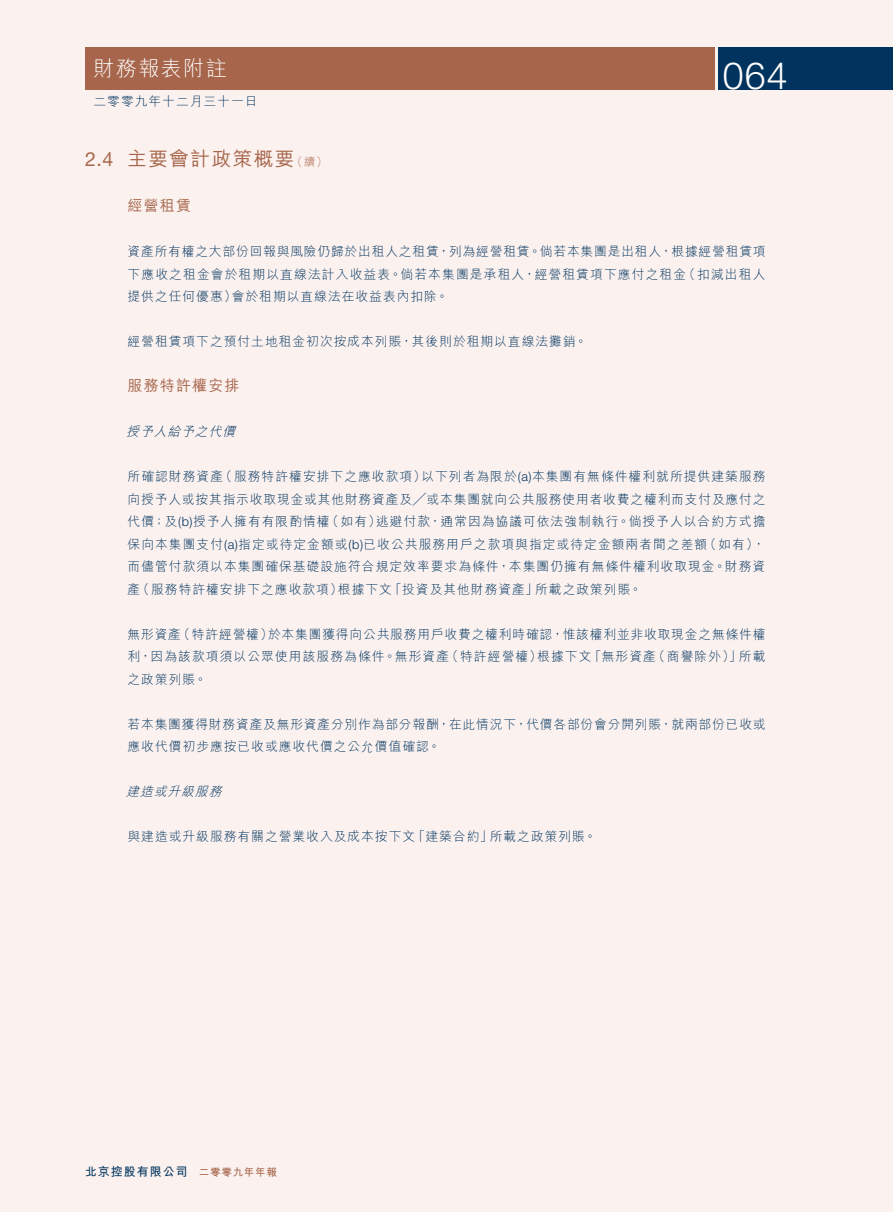
<style>
.page{position:relative;width:893px;height:1212px;background:#fbf1ef}
.page>*{position:absolute;margin:0;border:0;box-sizing:border-box;transform-origin:0 0}
.t1{font:300 37.5px "Helvetica Neue LT Std";color:#fff}
.t2{font:300 21px "M Hei HK";letter-spacing:.07em;color:#fff}
.Heading_1{font:500 19.5px "M Hei HK";letter-spacing:.08em;color:#a7664b}
.Heading_2{font:500 15px "M Hei HK";letter-spacing:.08em;color:#a7664b}
.Body_Text{font:300 12.75px/22.5px "M Hei HK";letter-spacing:.08em;color:#00345e;text-align:justify}
.Heading_3{font:italic 300 12.75px "M Hei HK";color:#00345e}
.t3{font:700 12px "M Hei HK";letter-spacing:.08em;color:#00345e}
.s1{font-family:"Helvetica Neue LT Std";font-weight:400}
.s2{font-weight:300;font-size:11.25px}
.s3{font-family:"Helvetica Neue LT Std"}
.s4{font-size:10.5px;color:#a7664b}
</style>
<div class="page">
<div style="left:85px;top:47px;width:629px;height:42px;background:#a7664b"></div>
<div style="left:719px;top:47px;width:174px;height:42px;background:#00345e"></div>
<h2 class="t2" style="left:94px;top:58px;width:135px">財務報表附註</h2>
<p class="Body_Text" style="left:94px;top:90px;width:165px">二零零九年十二月三十一日</p>
<h1 class="t1" style="left:723px;top:53px;width:66px">064</h1>
<p class="Heading_1" style="left:85px;top:145px;width:244px"><span class="s1">2.4</span> 主要會計政策概要<span class="s2">（續）</span></p>
<p class="Heading_2" style="left:128px;top:195px;width:65px">經營租賃</p>
<p class="Body_Text" style="left:128px;top:240px;width:640px">資產所有權之大部份回報與風險仍歸於出租人之租賃，列為經營租賃。倘若本集團是出租人，根據經營租賃項下應收之租金會於租期以直線法計入收益表。倘若本集團是承租人，經營租賃項下應付之租金（扣減出租人提供之任何優惠）會於租期以直線法在收益表內扣除。</p>
<p class="Body_Text" style="left:128px;top:330px;width:461px">經營租賃項下之預付土地租金初次按成本列賬，其後則於租期以直線法攤銷。</p>
<p class="Heading_2" style="left:128px;top:375px;width:114px">服務特許權安排</p>
<p class="Heading_3" style="left:126px;top:425px;width:114px">授予人給予之代價</p>
<p class="Body_Text" style="left:128px;top:465px;width:639px">所確認財務資產（服務特許權安排下之應收款項）以下列者為限於<span class="s3">(a)</span>本集團有無條件權利就所提供建築服務向授予人或按其指示收取現金或其他財務資產及╱或本集團就向公共服務使用者收費之權利而支付及應付之代價；及<span class="s3">(b)</span>授予人擁有有限酌情權（如有）逃避付款，通常因為協議可依法強制執行。倘授予人以合約方式擔保向本集團支付<span class="s3">(a)</span>指定或待定金額或<span class="s3">(b)</span>已收公共服務用戶之款項與指定或待定金額兩者間之差額（如有），而儘管付款須以本集團確保基礎設施符合規定效率要求為條件，本集團仍擁有無條件權利收取現金。財務資產（服務特許權安排下之應收款項）根據下文「投資及其他財務資產」所載之政策列賬。</p>
<p class="Body_Text" style="left:128px;top:623px;width:639px">無形資產（特許經營權）於本集團獲得向公共服務用戶收費之權利時確認，惟該權利並非收取現金之無條件權利，因為該款項須以公眾使用該服務為條件。無形資產（特許經營權）根據下文「無形資產（商譽除外）」所載之政策列賬。</p>
<p class="Body_Text" style="left:128px;top:713px;width:640px">若本集團獲得財務資產及無形資產分別作為部分報酬，在此情況下，代價各部份會分開列賬，就兩部份已收或應收代價初步應按已收或應收代價之公允價值確認。</p>
<p class="Heading_3" style="left:126px;top:785px;width:100px">建造或升級服務</p>
<p class="Body_Text" style="left:128px;top:825px;width:470px">與建造或升級服務有關之營業收入及成本按下文「建築合約」所載之政策列賬。</p>
<p class="t3" style="left:85px;top:1163px;width:194px">北京控股有限公司 <span class="s4">二零零九年年報</span></p>
</div>
